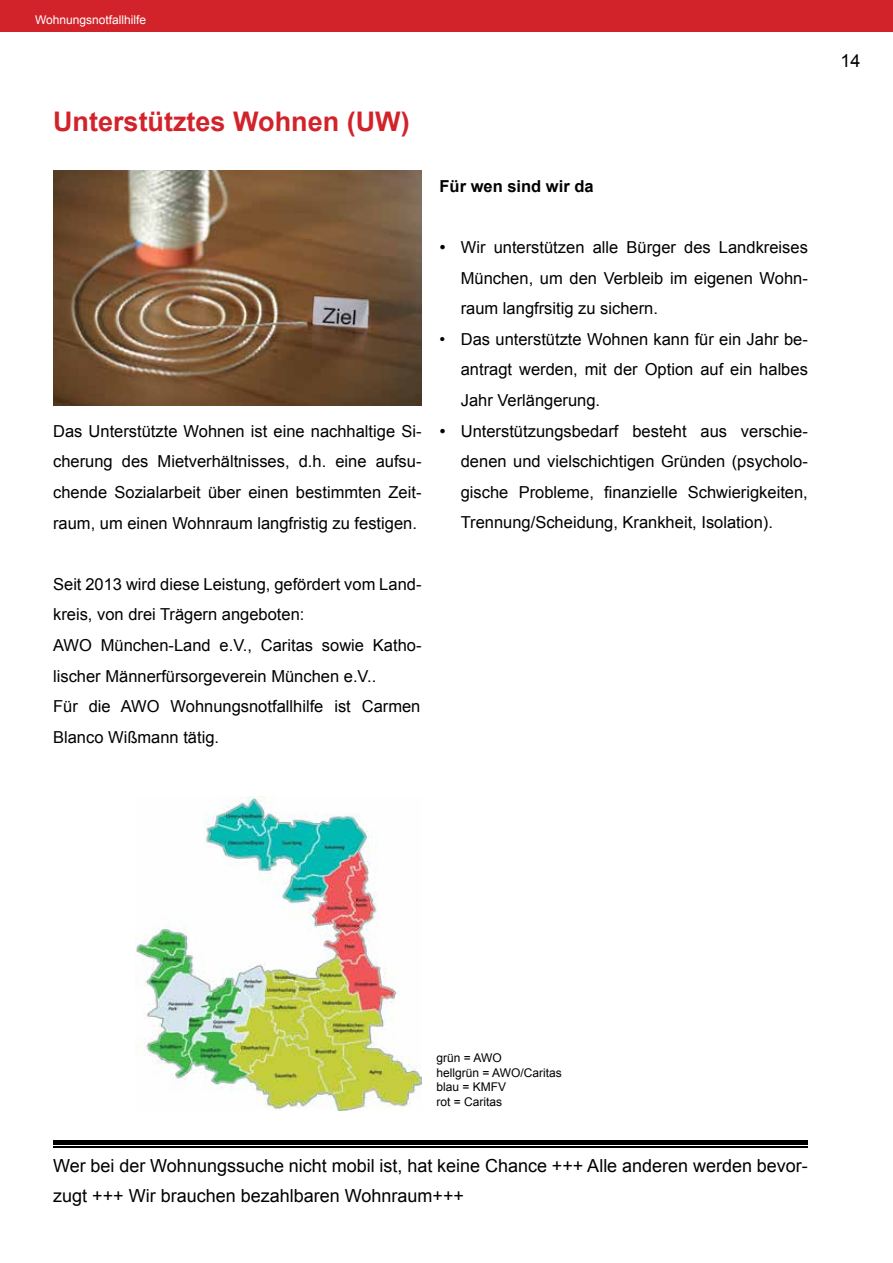
<style>
.page{position:relative;width:893px;height:1263px;background:#fff}
.page>*{position:absolute;margin:0;border:0;box-sizing:border-box;transform-origin:0 0}
.t1{font:700 27px "Arial";color:#d2232a}
.t2{font:18px/30.6px "Arial";color:#000}
.t3{font:18px "Times New Roman";color:#000}
.t4{font:16.5px/30.6px "Arial";color:#000}
.t5{font:700 16.5px "Arial";color:#000}
.t6{font:12px/14.4px "Arial";color:#000}
.t7{font:12px "Arial";color:#fff}
</style>
<div class="page">
<div style="left:0;top:0;width:893px;height:32px;background:#d2232a"></div>
<img style="left:53px;top:170px;width:369px;height:235px">
<div style="left:53px;top:1140px;width:755px;height:5px;background:#000"></div>
<hr style="left:53px;top:1146px;width:755px;height:1px;background:#000">
<img style="left:135px;top:796px;width:287px;height:314px">
<p class="t7" style="left:35px;top:12px;width:113px">Wohnungsnotfallhilfe</p>
<h1 class="t1" style="left:53px;top:103px;width:358px">Unterstütztes Wohnen (UW)</h1>
<p class="t5" style="left:440px;top:175px;width:156px">Für wen sind wir da</p>
<p class="t4" style="left:53px;top:416px;width:370px;text-align:justify">Das Unterstützte Wohnen ist eine nachhaltige Si&shy;cherung des Mietverhältnisses, d.h. eine aufsu&shy;chende Sozialarbeit über einen bestimmten Zeit&shy;raum, um einen Wohnraum langfristig zu festigen.</p>
<p class="t4" style="left:53px;top:569px;width:370px">Seit 2013 wird diese Leistung, gefördert vom Land&shy;kreis, von drei Trägern angeboten:<br>AWO München-Land e.V., Caritas sowie Katho&shy;lischer Männerfürsorgeverein München e.V..<br>Für die AWO Wohnungsnotfallhilfe ist Carmen Blanco Wißmann tätig.</p>
<p class="t3" style="left:440px;top:235px;width:8px">•</p>
<p class="t4" style="left:440px;top:324px;width:7px">•</p>
<p class="t3" style="left:440px;top:419px;width:8px">•</p>
<p class="t4" style="left:461px;top:232px;width:349px">Wir unterstützen alle Bürger des Landkreises München, um den Verbleib im eigenen Wohn&shy;raum langfrsitig zu sichern.<br>Das unterstützte Wohnen kann für ein Jahr be&shy;antragt werden, mit der Option auf ein halbes Jahr Verlängerung.<br>Unterstützungsbedarf besteht aus verschie&shy;denen und vielschichtigen Gründen (psycholo&shy;gische Probleme, finanzielle Schwierigkeiten, Trennung/Scheidung, Krankheit, Isolation).</p>
<p class="t2" style="left:840px;top:46px;width:22px">14</p>
<p class="t6" style="left:437px;top:1051px;width:127px">grün = AWO<br>hellgrün = AWO/Caritas blau = KMFV<br>rot = Caritas</p>
<p class="t2" style="left:53px;top:1150px;width:756px">Wer bei der Wohnungssuche nicht mobil ist, hat keine Chance +++ Alle anderen werden bevor&shy;zugt +++ Wir brauchen bezahlbaren Wohnraum+++</p>
</div>
